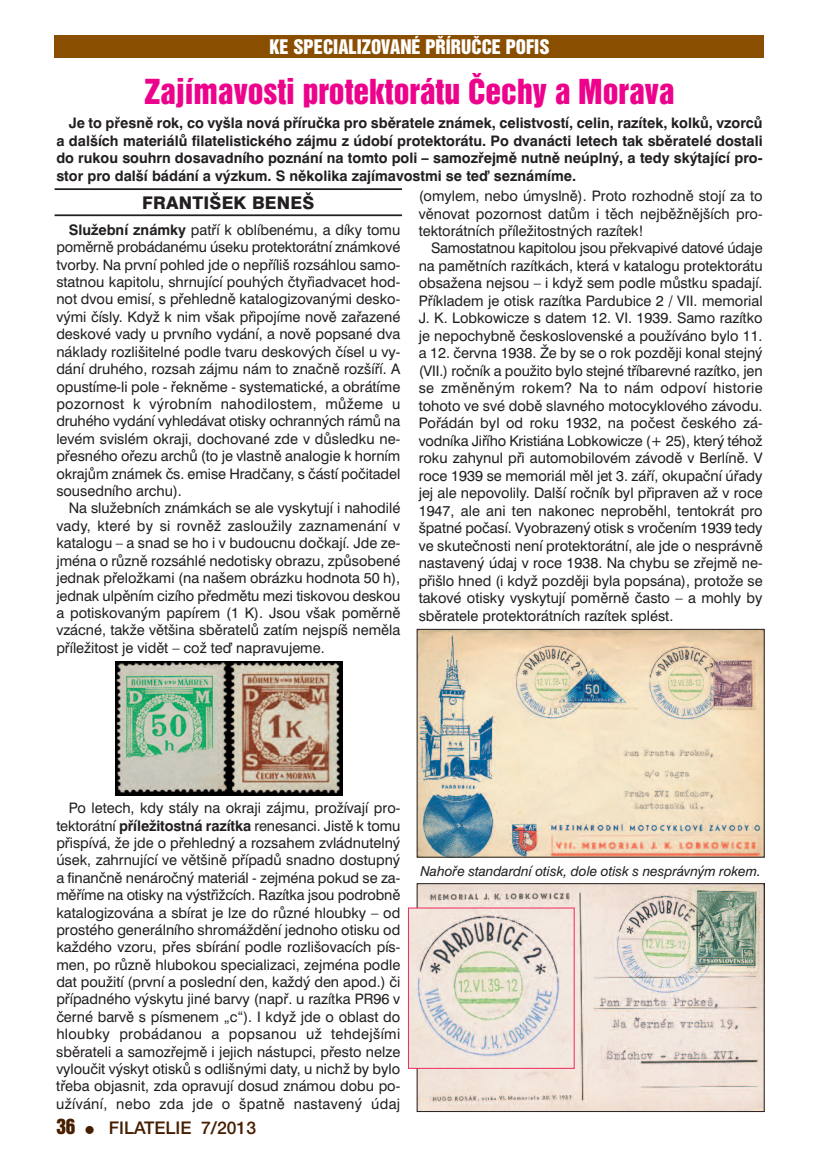
<style>
.page{position:relative;width:819px;height:1166px;background:#fff}
.page>*{position:absolute;margin:0;border:0;box-sizing:border-box;transform-origin:0 0}
.t1{font:31.5px "Switzerland Inserat";color:#ed028c}
.t2{font:18.38px "Switzerland Inserat";color:#fff}
.t3{font:17.5px "Helvetica E A";color:#471f00}
.t4{font:800 17.5px "Swiss 721 BTCE";letter-spacing:.01em;color:#231f20}
.t5{font:14.53px/17.5px "Swiss 721 BTCE";color:#231f20;text-align:justify}
.t6{font:700 14.53px/17.5px "Swiss 721 BTCE";color:#231f20;text-align:justify}
.t7{font:italic 13.65px "Swiss 721 BTCE";color:#231f20}
.s1{font-weight:700}
.s2{font-family:"Helvetica Inserat E";font-size:19.25px}
.s3{font-size:14px}
</style>
<div class="page">
<div style="left:55px;top:35px;width:709px;height:22px;background:#8a4e00"></div>
<hr style="left:55px;top:188px;width:347px;height:2px;background:#231f20">
<hr style="left:55px;top:214px;width:347px;height:2px;background:#231f20">
<img style="left:116px;top:661px;width:226px;height:134px">
<img style="left:419px;top:885px;width:343px;height:224px">
<div style="left:417px;top:883px;width:347px;height:228px;border:1px solid #231f20"></div>
<img style="left:410px;top:909px;width:162px;height:158px">
<div style="left:408px;top:907px;width:166px;height:162px;border:1px solid #ee2a5c"></div>
<img style="left:419px;top:631px;width:343px;height:224px">
<div style="left:417px;top:629px;width:347px;height:228px;border:1px solid #231f20"></div>
<p class="t2" style="left:269px;top:37px;width:282px">KE SPECIALIZOVANÉ PŘÍRUČCE POFIS</p>
<h1 class="t1" style="left:144px;top:74px;width:531px">Zajímavosti protektorátu Čechy a Morava</h1>
<p class="t6" style="left:56px;top:116px;width:707px;text-indent:12px">Je to přesně rok, co vyšla nová příručka pro sběratele známek, celistvostí, celin, razítek, kolků, vzorců a dalších materiálů filatelistického zájmu z údobí protektorátu. Po dvanácti letech tak sběratelé dostali do rukou souhrn dosavadního poznání na tomto poli – samozřejmě nutně neúplný, a tedy skýtající pro&shy;stor pro další bádání a výzkum. S několika zajímavostmi se teď seznámíme.</p>
<p class="t4" style="left:142px;top:196px;width:173px">FRANTIŠEK BENEŠ</p>
<p class="t5" style="left:418px;top:189px;width:345px">(omylem, nebo úmyslně). Proto rozhodně stojí za to věnovat pozornost datům i těch nejběžnějších pro&shy;tektorátních příležitostných razítek!</p>
<p class="t5" style="left:418px;top:241px;width:345px;text-indent:12px">Samostatnou kapitolou jsou překvapivé datové údaje na pamětních razítkách, která v katalogu protektorátu obsažena nejsou – i když sem podle můstku spadají.<br>Příkladem je otisk razítka Pardubice 2 / VII. memorial J. K. Lobkowicze s datem 12. VI. 1939. Samo razítko je nepochybně československé a používáno bylo 11. a 12. června 1938. Že by se o rok později konal stejný (VII.) ročník a použito bylo stejné tříbarevné razítko, jen se změněným rokem? Na to nám odpoví historie tohoto ve své době slavného motocyklového závodu.<br>Pořádán byl od roku 1932, na počest českého zá&shy;vodníka Jiřího Kristiána Lobkowicze (+ 25), který téhož roku zahynul při automobilovém závodě v Berlíně. V roce 1939 se memoriál měl jet 3. září, okupační úřady jej ale nepovolily. Další ročník byl připraven až v roce 1947, ale ani ten nakonec neproběhl, tentokrát pro špatné počasí. Vyobrazený otisk s vročením 1939 tedy ve skutečnosti není protektorátní, ale jde o nesprávně nastavený údaj v roce 1938. Na chybu se zřejmě ne&shy;přišlo hned (i když později byla popsána), protože se takové otisky vyskytují poměrně často – a mohly by sběratele protektorátních razítek splést.</p>
<p class="t5" style="left:56px;top:222px;width:345px;text-indent:12px"><span class="s1">Služební známky</span> patří k oblíbenému, a díky tomu poměrně probádanému úseku protektorátní známkové tvorby. Na první pohled jde o nepříliš rozsáhlou samo&shy;statnou kapitolu, shrnující pouhých čtyřiadvacet hod&shy;not dvou emisí, s přehledně katalogizovanými desko&shy;vými čísly. Když k nim však připojíme nově zařazené deskové vady u prvního vydání, a nově popsané dva náklady rozlišitelné podle tvaru deskových čísel u vy&shy;dání druhého, rozsah zájmu nám to značně rozšíří. A opustíme-li pole - řekněme - systematické, a obrátíme pozornost k výrobním nahodilostem, můžeme u druhého vydání vyhledávat otisky ochranných rámů na levém svislém okraji, dochované zde v důsledku ne&shy;přesného ořezu archů (to je vlastně analogie k horním okrajům známek čs. emise Hradčany, s částí počitadel sousedního archu).</p>
<p class="t5" style="left:56px;top:501px;width:345px;text-indent:12px">Na služebních známkách se ale vyskytují i nahodilé vady, které by si rovněž zasloužily zaznamenání v katalogu – a snad se ho i v budoucnu dočkají. Jde ze&shy;jména o různě rozsáhlé nedotisky obrazu, způsobené jednak přeložkami (na našem obrázku hodnota 50 h), jednak ulpěním cizího předmětu mezi tiskovou deskou a potiskovaným papírem (1 K). Jsou však poměrně vzácné, takže většina sběratelů zatím nejspíš neměla příležitost je vidět – což teď napravujeme.</p>
<p class="t5" style="left:56px;top:801px;width:345px;text-indent:12px">Po letech, kdy stály na okraji zájmu, prožívají pro&shy;tektorátní <span class="s1">příležitostná razítka</span> renesanci. Jistě k tomu přispívá, že jde o přehledný a rozsahem zvládnutelný úsek, zahrnující ve většině případů snadno dostupný a finančně nenáročný materiál - zejména pokud se za&shy;měříme na otisky na výstřižcích. Razítka jsou podrobně katalogizována a sbírat je lze do různé hloubky – od prostého generálního shromáždění jednoho otisku od každého vzoru, přes sbírání podle rozlišovacích pís&shy;men, po různě hlubokou specializaci, zejména podle dat použití (první a poslední den, každý den apod.) či případného výskytu jiné barvy (např. u razítka PR96 v černé barvě s písmenem „c“). I když jde o oblast do hloubky probádanou a popsanou už tehdejšími sběrateli a samozřejmě i jejich nástupci, přesto nelze vyloučit výskyt otisků s odlišnými daty, u nichž by bylo třeba objasnit, zda opravují dosud známou dobu po&shy;užívání, nebo zda jde o špatně nastavený údaj</p>
<p class="t3" style="left:56px;top:1117px;width:201px"><span class="s2">36</span> <span class="s3">π</span> FILATELIE 7/2013</p>
<p class="t7" style="left:420px;top:865px;width:342px">Nahoře standardní otisk, dole otisk s nesprávným rokem.</p>
</div>
